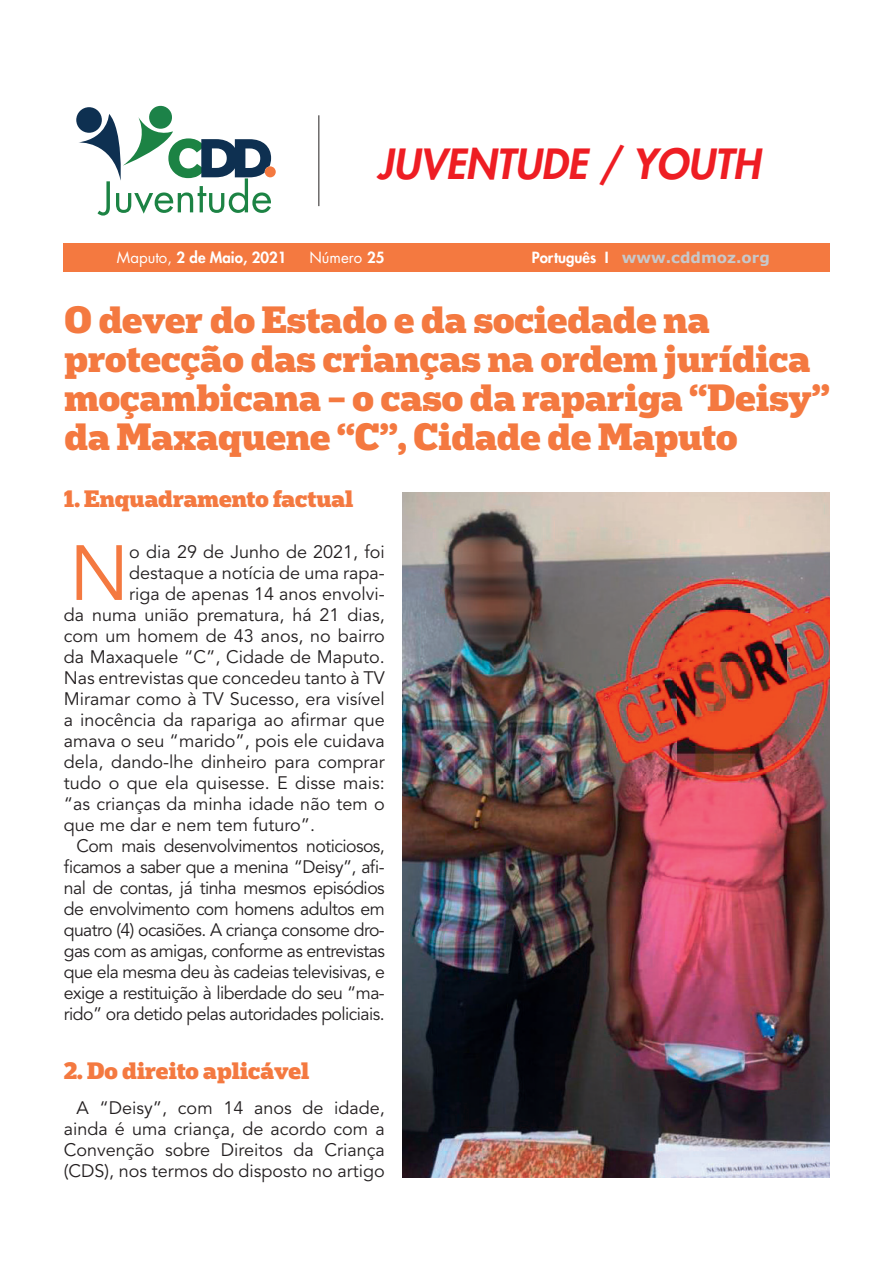
<style>
.page{position:relative;width:893px;height:1263px;background:#fff}
.page>*{position:absolute;margin:0;border:0;box-sizing:border-box;transform-origin:0 0}
.t1{font:77.25px "Avenir LT Std";color:#f47940}
.t2{font:italic 800 40.5px "Futura LT";color:#ee1d23}
.t3{font:900 36px/39px "Popular";color:#f47940}
.t4{font:900 22.5px "Popular";color:#f47940}
.t5{font:18px/21px "Avenir LT Std";color:#231f20;text-align:justify}
.t6{font:18px "Avenir LT Std";letter-spacing:-.03em;color:#231f20}
.t7{font:700 15px "Verdana";color:#c7c8ca}
.t8{font:800 15px "Futura LT";color:#fff}
.t9{font:15px "Futura LT";color:#fff}
.s1{font-weight:400}
.s2{font-weight:800}
.s3{font-family:"Futura LT";font-weight:800;color:#fff}
</style>
<div class="page">
<div style="left:64px;top:243px;width:766px;height:28px;background:#f47940"></div>
<svg style="left:76px;top:107px;width:26px;height:26px"></svg>
<svg style="left:78px;top:105px;width:198px;height:111px"></svg>
<hr style="left:319px;top:115px;width:1px;height:91px;background:#231f20">
<img style="left:402px;top:492px;width:428px;height:686px">
<h2 class="t2" style="left:377px;top:139px;width:384px">JUVENTUDE / YOUTH</h2>
<p class="t8" style="left:117px;top:247px;width:171px"><span class="s1">Maputo,</span> 2 de Maio, 2021</p>
<p class="t9" style="left:309px;top:248px;width:76px">Número <span class="s2">25</span></p>
<p class="t7" style="left:532px;top:247px;width:240px"><span class="s3">Português I</span> www.cddmoz.org</p>
<h3 class="t3" style="left:64px;top:299px;width:767px">O dever do Estado e da sociedade na protecção das crianças na ordem jurídica moçambicana – o caso da rapariga “Deisy” da Maxaquene “C”, Cidade de Maputo</h3>
<p class="t4" style="left:64px;top:484px;width:291px">1. Enquadramento factual</p>
<h1 class="t1" style="left:69px;top:529px;width:62px">N</h1>
<p class="t5" style="left:129px;top:542px;width:257px">o dia 29 de Junho de 2021, foi</p>
<p class="t5" style="left:129px;top:563px;width:257px">destaque a notícia de uma rapa-</p>
<p class="t5" style="left:129px;top:584px;width:257px">riga de apenas 14 anos envolvi-</p>
<p class="t5" style="left:64px;top:605px;width:323px">da numa união prematura, há 21 dias,</p>
<p class="t5" style="left:64px;top:626px;width:323px">com um homem de 43 anos, no bairro</p>
<p class="t5" style="left:64px;top:647px;width:323px">da Maxaquele “C”, Cidade de Maputo.</p>
<p class="t5" style="left:64px;top:668px;width:323px">Nas entrevistas que concedeu tanto à TV</p>
<p class="t5" style="left:64px;top:689px;width:323px">Miramar como à TV Sucesso, era visível</p>
<p class="t5" style="left:64px;top:710px;width:323px">a inocência da rapariga ao afirmar que</p>
<p class="t5" style="left:64px;top:731px;width:323px">amava o seu “marido”, pois ele cuidava</p>
<p class="t5" style="left:64px;top:752px;width:323px">dela, dando-lhe dinheiro para comprar</p>
<p class="t5" style="left:64px;top:773px;width:323px">tudo o que ela quisesse. E disse mais:</p>
<p class="t5" style="left:64px;top:794px;width:322px">“as crianças da minha idade não tem o</p>
<p class="t5" style="left:64px;top:815px;width:253px">que me dar e nem tem futuro”.</p>
<p class="t6" style="left:77px;top:835px;width:310px">Com mais desenvolvimentos noticiosos,</p>
<p class="t6" style="left:64px;top:856px;width:323px">ficamos a saber que a menina “Deisy”, afi-</p>
<p class="t6" style="left:64px;top:877px;width:322px">nal de contas, já tinha mesmos episódios</p>
<p class="t6" style="left:64px;top:898px;width:323px">de envolvimento com homens adultos em</p>
<p class="t6" style="left:64px;top:919px;width:323px">quatro (4) ocasiões. A criança consome dro-</p>
<p class="t6" style="left:64px;top:940px;width:323px">gas com as amigas, conforme as entrevistas</p>
<p class="t6" style="left:64px;top:961px;width:323px">que ela mesma deu às cadeias televisivas, e</p>
<p class="t6" style="left:64px;top:982px;width:323px">exige a restituição à liberdade do seu “ma-</p>
<p class="t6" style="left:64px;top:1003px;width:323px">rido” ora detido pelas autoridades policiais.</p>
<p class="t4" style="left:64px;top:1056px;width:247px">2. Do direito aplicável</p>
<p class="t5" style="left:64px;top:1097px;width:323px;text-indent:13px">A “Deisy”, com 14 anos de idade, ainda é uma criança, de acordo com a Convenção sobre Direitos da Criança (CDS), nos termos do disposto no artigo</p>
</div>
